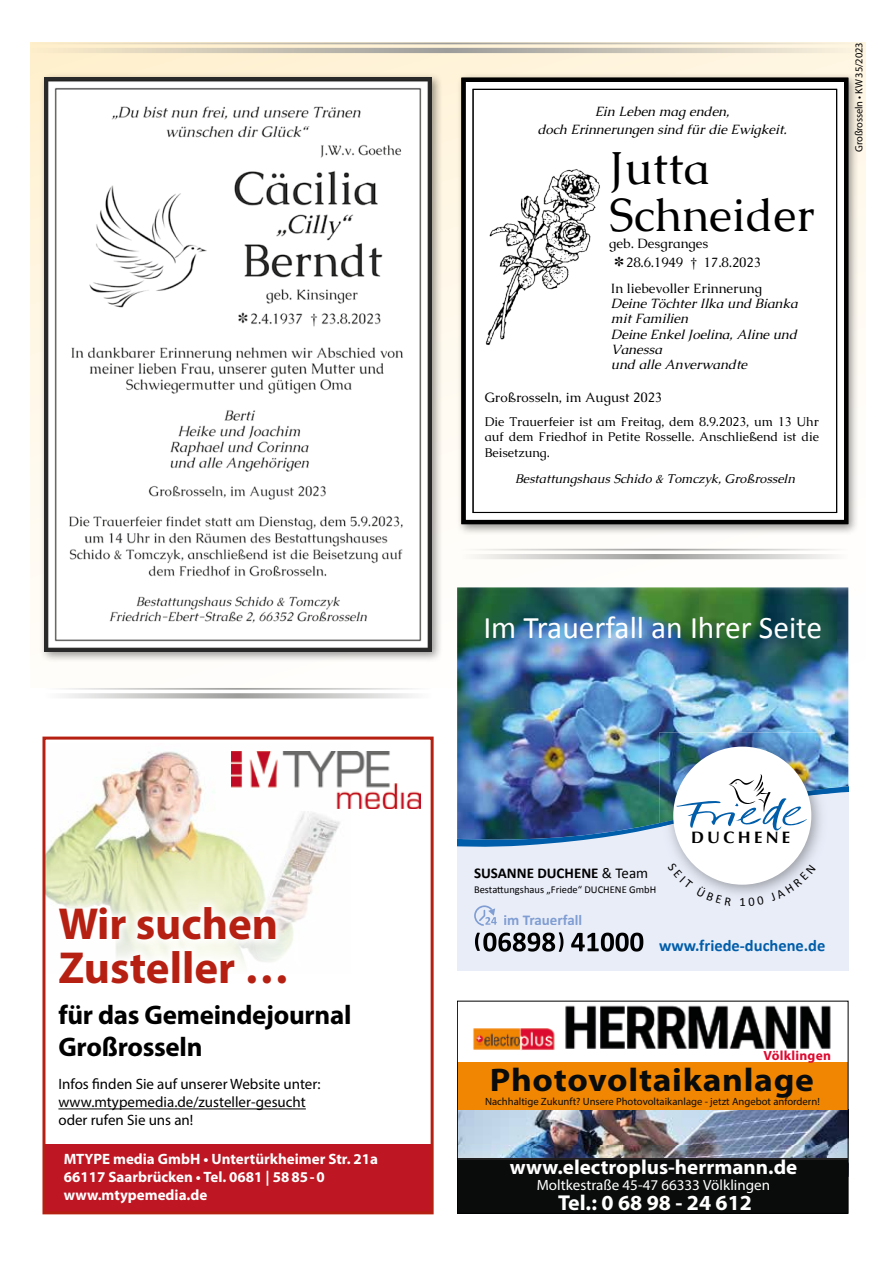
<style>
.page{position:relative;width:893px;height:1263px;background:#fff}
.page>*{position:absolute;margin:0;border:0;box-sizing:border-box;transform-origin:0 0}
.t1{font:46.5px/46.5px "Caudex";color:#000}
.t2{font:700 45px/43.5px "Myriad Pro";color:#b62012}
.t3{font:700 32.85px "Myriad Pro";letter-spacing:.02em;color:#0a0c0c;scale:1.08 1}
.t4{font:31.5px "Calibri";color:#fff}
.t5{font:700 27px/32.4px "Myriad Pro";letter-spacing:-.01em;color:#000}
.t6{font:700 21.6px "Myriad Pro";color:#fff}
.t7{font:700 20.4px "Myriad Pro";color:#fff}
.t8{font:700 16.65px "Optima";letter-spacing:.2em;color:#000}
.t9{font:700 16.5px "Calibri";color:#005da9}
.t10{font:15px/18px "Myriad Pro";color:#000}
.t11{font:700 15px/18px "Myriad Pro";color:#fff}
.t12{font:700 15px "Calibri";color:#000}
.t13{font:700 15px "Calibri";color:#7f9dd2}
.t14{font:14.85px "Myriad Pro";color:#fff}
.t15{font:italic 13.5px/15.1px "Caudex";color:#000;text-align:center}
.t16{font:13.5px "Caudex";color:#000}
.t17{font:700 13.35px "Myriad Pro";letter-spacing:.02em;color:#dd0a30}
.t18{font:12.75px/15.3px "Caudex";color:#000;text-align:justify}
.t19{font:italic 12.75px "Caudex";color:#000}
.t20{font:10.5px "Myriad Pro";color:#0a0c0c}
.t21{font:10.5px "Calibri";color:#000}
.t22{font:10.5px "Myriad Pro";letter-spacing:-.015em;color:#000}
.s1{font-family:"Adfrend"}
.s2{font-weight:400}
</style>
<div class="page">
<div style="left:30px;top:43px;width:835px;height:645px;background:linear-gradient(to bottom,#fff3d9,#fdfeff)"></div>
<hr style="left:45px;top:688px;width:387px;height:2px;background:#9d9d9c">
<svg style="left:63px;top:693px;width:351px;height:5px"></svg>
<hr style="left:461px;top:549px;width:387px;height:1px;background:#9d9d9c">
<svg style="left:461px;top:554px;width:387px;height:5px"></svg>
<hr style="left:30px;top:43px;width:835px;height:1px;background:#9d9d9c">
<svg style="left:30px;top:48px;width:835px;height:5px"></svg>
<div style="left:45px;top:1144px;width:388px;height:70px;background:#be1622"></div>
<img style="left:46px;top:751px;width:304px;height:170px">
<hr style="left:58px;top:1108px;width:248px;height:1px;background:#000">
<img style="left:232px;top:751px;width:189px;height:57px">
<svg style="left:50px;top:898px;width:246px;height:67px"></svg>
<div style="left:42px;top:736px;width:392px;height:478px;border:3px solid #b62012"></div>
<div style="left:39px;top:72px;width:404px;height:591px;background:#000;opacity:.4"></div>
<img style="left:45px;top:78px;width:387px;height:574px">
<div style="left:456px;top:72px;width:403px;height:463px;background:#000;opacity:.4"></div>
<div style="left:463px;top:80px;width:383px;height:442px;background:#fff"></div>
<img style="left:485px;top:169px;width:115px;height:176px">
<div style="left:461px;top:78px;width:387px;height:446px;border:4px solid #000"></div>
<div style="left:472px;top:89px;width:365px;height:424px;border:1px solid #000"></div>
<img style="left:459px;top:1110px;width:387px;height:48px">
<div style="left:457px;top:1159px;width:391px;height:54px;background:#0a0c0c"></div>
<hr style="left:457px;top:1158px;width:391px;height:2px;background:#221f20">
<img style="left:468px;top:1005px;width:369px;height:58px">
<div style="left:457px;top:1063px;width:391px;height:47px;background:#f18603"></div>
<div style="left:457px;top:1001px;width:391px;height:212px;border:1px solid #000"></div>
<img style="left:457px;top:587px;width:391px;height:187px">
<div style="left:457px;top:855px;width:391px;height:115px;background:#e9edf8"></div>
<img style="left:659px;top:732px;width:172px;height:42px">
<img style="left:659px;top:855px;width:172px;height:49px">
<div style="left:673px;top:747px;width:138px;height:138px;background:#fff;border-radius:50%"></div>
<img style="left:457px;top:774px;width:391px;height:81px">
<svg style="left:475px;top:932px;width:88px;height:20px"></svg>
<svg style="left:571px;top:933px;width:72px;height:18px"></svg>
<div style="left:504px;top:914px;width:77px;height:11px;background:#e9edf8"></div>
<svg style="left:474px;top:905px;width:23px;height:21px"></svg>
<svg style="left:668px;top:862px;width:63px;height:44px"></svg>
<svg style="left:740px;top:896px;width:24px;height:10px"></svg>
<svg style="left:770px;top:864px;width:46px;height:37px"></svg>
<h2 class="t2" style="left:58px;top:901px;width:232px">Wir suchen<br>Zusteller …</h2>
<h3 class="t5" style="left:58px;top:998px;width:295px">für das Gemeindejournal<br>Großrosseln</h3>
<p class="t10" style="left:58px;top:1075px;width:264px">Infos finden Sie auf unserer Website unter: www.mtypemedia.de/zusteller-gesucht oder rufen Sie uns an!</p>
<p class="t11" style="left:64px;top:1149px;width:316px">MTYPE media GmbH • Untertürkheimer Str. 21a<br>66117 Saarbrücken • Tel. 0681 | 5885-0 www.mtypemedia.de</p>
<p class="t15" style="left:537px;top:103px;width:251px;line-height:18px">Ein Leben mag enden,<br>doch Erinnerungen sind für die Ewigkeit.</p>
<h1 class="t1" style="left:609px;top:145px;width:207px">Jutta<br>Schneider</h1>
<p class="t16" style="left:609px;top:235px;width:101px">geb. Desgranges</p>
<p class="t16" style="left:613px;top:254px;width:150px"><span class="s1">¶</span>28.6.1949 <span class="s1">£</span> 17.8.2023</p>
<p class="t16" style="left:611px;top:280px;width:153px">In liebevoller Erinnerung</p>
<p class="t15" style="left:611px;top:296px;width:188px;text-align:left">Deine Töchter Ilka und Bianka mit Familien<br>Deine Enkel Joelina, Aline und<br>Vanessa<br>und alle Anverwandte</p>
<p class="t16" style="left:485px;top:388px;width:179px">Großrosseln, im August 2023</p>
<p class="t18" style="left:485px;top:414px;width:336px">Die Trauerfeier ist am Freitag, dem 8.9.2023, um 13 Uhr auf dem Friedhof in Petite Rosselle. Anschließend ist die Beisetzung.</p>
<p class="t19" style="left:515px;top:471px;width:281px">Bestattungshaus Schido &amp; Tomczyk, Großrosseln</p>
<p class="t22" style="left:853px;top:152px;width:111px;rotate:-90deg">Großrosseln • KW 35/2023</p>
<h3 class="t4" style="left:483px;top:608px;width:340px">Im Trauerfall an Ihrer Seite</h3>
<p class="t12" style="left:474px;top:864px;width:176px">SUSANNE DUCHENE <span class="s2">&amp; Team</span></p>
<p class="t21" style="left:474px;top:882px;width:184px">Bestattungshaus „Friede“ DUCHENE GmbH</p>
<p class="t13" style="left:504px;top:910px;width:80px">im Trauerfall</p>
<p class="t8" style="left:691px;top:828px;width:101px">DUCHENE</p>
<p class="t9" style="left:659px;top:935px;width:168px">www.friede-duchene.de</p>
<p class="t17" style="left:763px;top:1047px;width:69px">Völklingen</p>
<h3 class="t3" style="left:490px;top:1059px;width:302px">Photovoltaikanlage</h3>
<p class="t20" style="left:485px;top:1095px;width:336px">Nachhaltige Zukunft? Unsere Photovoltaikanlage - jetzt Angebot anfordern!</p>
<h3 class="t7" style="left:510px;top:1154px;width:289px">www.electroplus-herrmann.de</h3>
<p class="t14" style="left:537px;top:1176px;width:235px">Moltkestraße 45-47 66333 Völklingen</p>
<h3 class="t6" style="left:558px;top:1188px;width:196px">Tel.: 0 68 98 - 24 612</h3>
</div>
